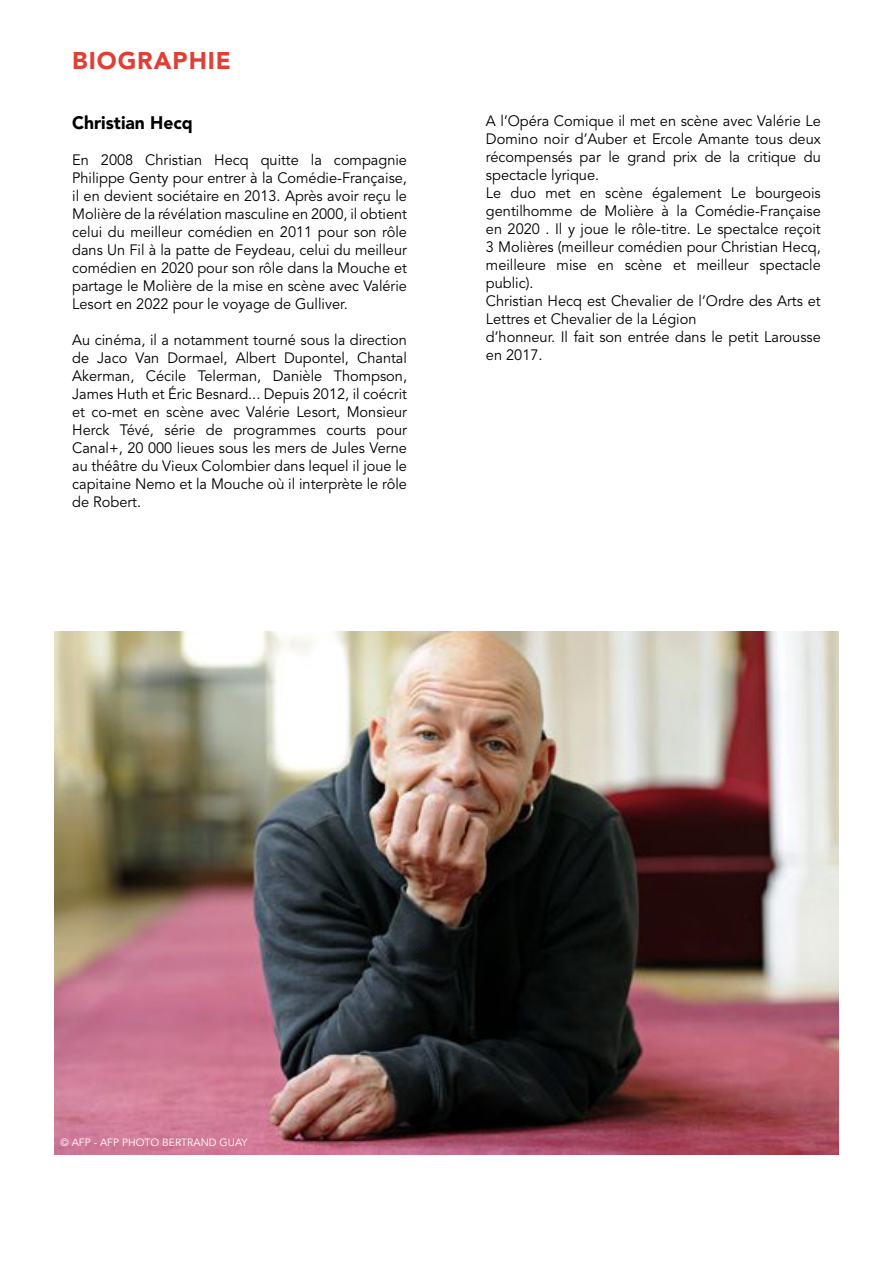
<style>
.page{position:relative;width:893px;height:1263px;background:#fff}
.page>*{position:absolute;margin:0;border:0;box-sizing:border-box;transform-origin:0 0}
.t1{font:900 24px "Avenir LT Pro";letter-spacing:.04em;color:#e13f35}
.t2{font:900 18px "Avenir LT Pro";color:#000001}
.t3{font:15px/18px "Avenir LT Pro";color:#000001;text-align:justify}
.t4{font:10.5px "Avenir LT Pro";color:#fff}
</style>
<div class="page">
<img style="left:54px;top:631px;width:785px;height:523px">
<p class="t1" style="left:72px;top:46px;width:160px">BIOGRAPHIE</p>
<p class="t2" style="left:72px;top:111px;width:122px">Christian Hecq</p>
<p class="t3" style="left:72px;top:151px;width:336px">En 2008 Christian Hecq quitte la compagnie Philippe Genty pour entrer à la Comédie-Française, il en devient sociétaire en 2013. Après avoir reçu le Molière de la révélation masculine en 2000, il obtient celui du meilleur comédien en 2011 pour son rôle dans Un Fil à la patte de Feydeau, celui du meilleur comédien en 2020 pour son rôle dans la Mouche et partage le Molière de la mise en scène avec Valérie Lesort en 2022 pour le voyage de Gulliver.</p>
<p class="t3" style="left:72px;top:331px;width:336px">Au cinéma, il a notamment tourné sous la direction de Jaco Van Dormael, Albert Dupontel, Chantal Akerman, Cécile Telerman, Danièle Thompson, James Huth et Éric Besnard... Depuis 2012, il coécrit et co-met en scène avec Valérie Lesort, Monsieur Herck Tévé, série de programmes courts pour Canal+, 20 000 lieues sous les mers de Jules Verne au théâtre du Vieux Colombier dans lequel il joue le capitaine Nemo et la Mouche où il interprète le rôle de Robert.</p>
<p class="t3" style="left:486px;top:112px;width:336px">A l’Opéra Comique il met en scène avec Valérie Le Domino noir d’Auber et Ercole Amante tous deux récompensés par le grand prix de la critique du spectacle lyrique.</p>
<p class="t3" style="left:486px;top:184px;width:336px">Le duo met en scène également Le bourgeois gentilhomme de Molière à la Comédie-Française en 2020 . Il y joue le rôle-titre. Le spectalce reçoit 3 Molières (meilleur comédien pour Christian Hecq, meilleure mise en scène et meilleur spectacle public).</p>
<p class="t3" style="left:486px;top:292px;width:336px">Christian Hecq est Chevalier de l’Ordre des Arts et<br>Lettres et Chevalier de la Légion</p>
<p class="t3" style="left:486px;top:328px;width:336px">d’honneur. Il fait son entrée dans le petit Larousse en 2017.</p>
<p class="t4" style="left:60px;top:1136px;width:189px">© AFP - AFP PHOTO BERTRAND GUAY</p>
</div>
